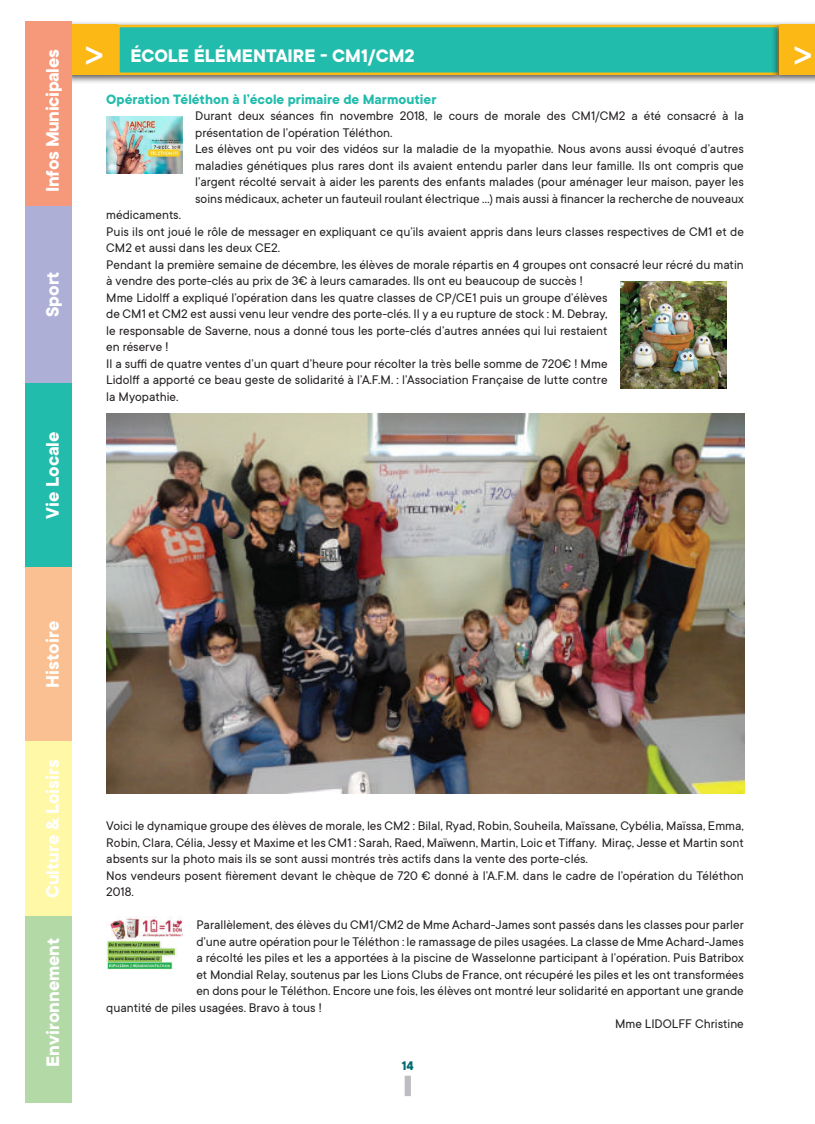
<style>
.page{position:relative;width:815px;height:1124px;background:#fff}
.page>*{position:absolute;margin:0;border:0;box-sizing:border-box;transform-origin:0 0}
.t1{font:700 32.5px "Barmeno";color:#fff}
.t2{font:700 20px "TT Commons";color:#fff}
.t3{font:700 20px "TT Commons";letter-spacing:-.02em;color:#fff}
.t4{font:700 15px "TT Commons";color:#22bcac}
.t5{font:13.75px/16.5px "TT Commons";color:#231f20}
.t6{font:700 13.75px "TT Commons";color:#006b6e}
.s1{font-family:"Barmeno";font-size:32.5px}
</style>
<div class="page">
<div style="left:405px;top:1075px;width:6px;height:20px;background:#bcbdc0"></div>
<div style="left:62px;top:20px;width:722px;height:64px;background:#231f20;opacity:.75"></div>
<div style="left:118px;top:26px;width:661px;height:48px;background:#22bcac"></div>
<div style="left:117px;top:25px;width:663px;height:50px;border:2px solid #fcb814"></div>
<div style="left:71px;top:25px;width:46px;height:50px;background:#fcb814"></div>
<div style="left:770px;top:20px;width:45px;height:64px;background:#231f20;opacity:.75"></div>
<div style="left:780px;top:25px;width:35px;height:50px;background:#fcb814"></div>
<div style="left:25px;top:382px;width:46px;height:185px;background:#22bcac"></div>
<div style="left:25px;top:206px;width:46px;height:176px;background:#adafd7"></div>
<div style="left:25px;top:22px;width:46px;height:184px;background:#f6987a"></div>
<div style="left:25px;top:567px;width:46px;height:174px;background:#fbc091"></div>
<div style="left:25px;top:741px;width:46px;height:174px;background:#fff8a6"></div>
<div style="left:25px;top:915px;width:46px;height:187px;background:#b3d9a7"></div>
<img style="left:106px;top:116px;width:77px;height:58px">
<img style="left:620px;top:282px;width:106px;height:106px">
<img style="left:106px;top:414px;width:638px;height:379px">
<img style="left:106px;top:917px;width:77px;height:52px">
<h2 class="t3" style="left:42px;top:192px;width:144px;rotate:-90deg">Infos Municipales</h2>
<h2 class="t2" style="left:42px;top:317px;width:48px;rotate:-90deg">Sport</h2>
<h2 class="t2" style="left:42px;top:518px;width:88px;rotate:-90deg">Vie Locale</h2>
<h2 class="t2" style="left:86px;top:45px;width:330px"><span class="s1">&gt;</span> ÉCOLE ÉLÉMENTAIRE - CM1/CM2</h2>
<h1 class="t1" style="left:795px;top:36px;width:18px">&gt;</h1>
<p class="t4" style="left:106px;top:91px;width:332px">Opération Téléthon à l’école primaire de Marmoutier</p>
<p class="t5" style="left:195px;top:108px;width:550px">Durant deux séances fin novembre 2018, le cours de morale des CM1/CM2 a été consacré à la présentation de l’opération Téléthon.<br>Les élèves ont pu voir des vidéos sur la maladie de la myopathie. Nous avons aussi évoqué d’autres maladies génétiques plus rares dont ils avaient entendu parler dans leur famille. Ils ont compris que l’argent récolté servait à aider les parents des enfants malades (pour aménager leur maison, payer les soins médicaux, acheter un fauteuil roulant électrique …) mais aussi à financer la recherche de nouveaux</p>
<p class="t5" style="left:106px;top:207px;width:639px">médicaments.<br>Puis ils ont joué le rôle de messager en expliquant ce qu’ils avaient appris dans leurs classes respectives de CM1 et de CM2 et aussi dans les deux CE2.<br>Pendant la première semaine de décembre, les élèves de morale répartis en 4 groupes ont consacré leur récré du matin à vendre des porte-clés au prix de 3€ à leurs camarades. Ils ont eu beaucoup de succès !<br>Mme Lidolff a expliqué l’opération dans les quatre classes de CP/CE1 puis un groupe d’élèves<br>de CM1 et CM2 est aussi venu leur vendre des porte-clés. Il y a eu rupture de stock : M. Debray,<br>le responsable de Saverne, nous a donné tous les porte-clés d’autres années qui lui restaient<br>en réserve !<br>Il a suffi de quatre ventes d’un quart d’heure pour récolter la très belle somme de 720€ ! Mme<br>Lidolff a apporté ce beau geste de solidarité à l’A.F.M. : l’Association Française de lutte contre<br>la Myopathie.</p>
<h2 class="t2" style="left:42px;top:687px;width:68px;rotate:-90deg">Histoire</h2>
<h2 class="t2" style="left:41px;top:898px;width:140px;rotate:-90deg">Culture &amp; Loisirs</h2>
<h2 class="t2" style="left:42px;top:1066px;width:131px;rotate:-90deg">Environnement</h2>
<p class="t5" style="left:106px;top:817px;width:639px">Voici le dynamique groupe des élèves de morale, les CM2 : Bilal, Ryad, Robin, Souheila, Maïssane, Cybélia, Maïssa, Emma, Robin, Clara, Célia, Jessy et Maxime et les CM1 : Sarah, Raed, Maïwenn, Martin, Loic et Tiffany. Miraç, Jesse et Martin sont absents sur la photo mais ils se sont aussi montrés très actifs dans la vente des porte-clés.<br>Nos vendeurs posent fièrement devant le chèque de 720 € donné à l’A.F.M. dans le cadre de l’opération du Téléthon 2018.</p>
<p class="t5" style="left:196px;top:916px;width:549px">Parallèlement, des élèves du CM1/CM2 de Mme Achard-James sont passés dans les classes pour parler</p>
<p class="t5" style="left:196px;top:933px;width:549px">d’une autre opération pour le Téléthon : le ramassage de piles usagées. La classe de Mme Achard-James</p>
<p class="t5" style="left:196px;top:949px;width:549px">a récolté les piles et les a apportées à la piscine de Wasselonne participant à l’opération. Puis Batribox</p>
<p class="t5" style="left:196px;top:966px;width:549px">et Mondial Relay, soutenus par les Lions Clubs de France, ont récupéré les piles et les ont transformées</p>
<p class="t5" style="left:196px;top:982px;width:549px">en dons pour le Téléthon. Encore une fois, les élèves ont montré leur solidarité en apportant une grande</p>
<p class="t5" style="left:106px;top:999px;width:217px">quantité de piles usagées. Bravo à tous !</p>
<p class="t5" style="left:615px;top:1015px;width:130px">Mme LIDOLFF Christine</p>
<p class="t6" style="left:402px;top:1057px;width:13px">14</p>
</div>
